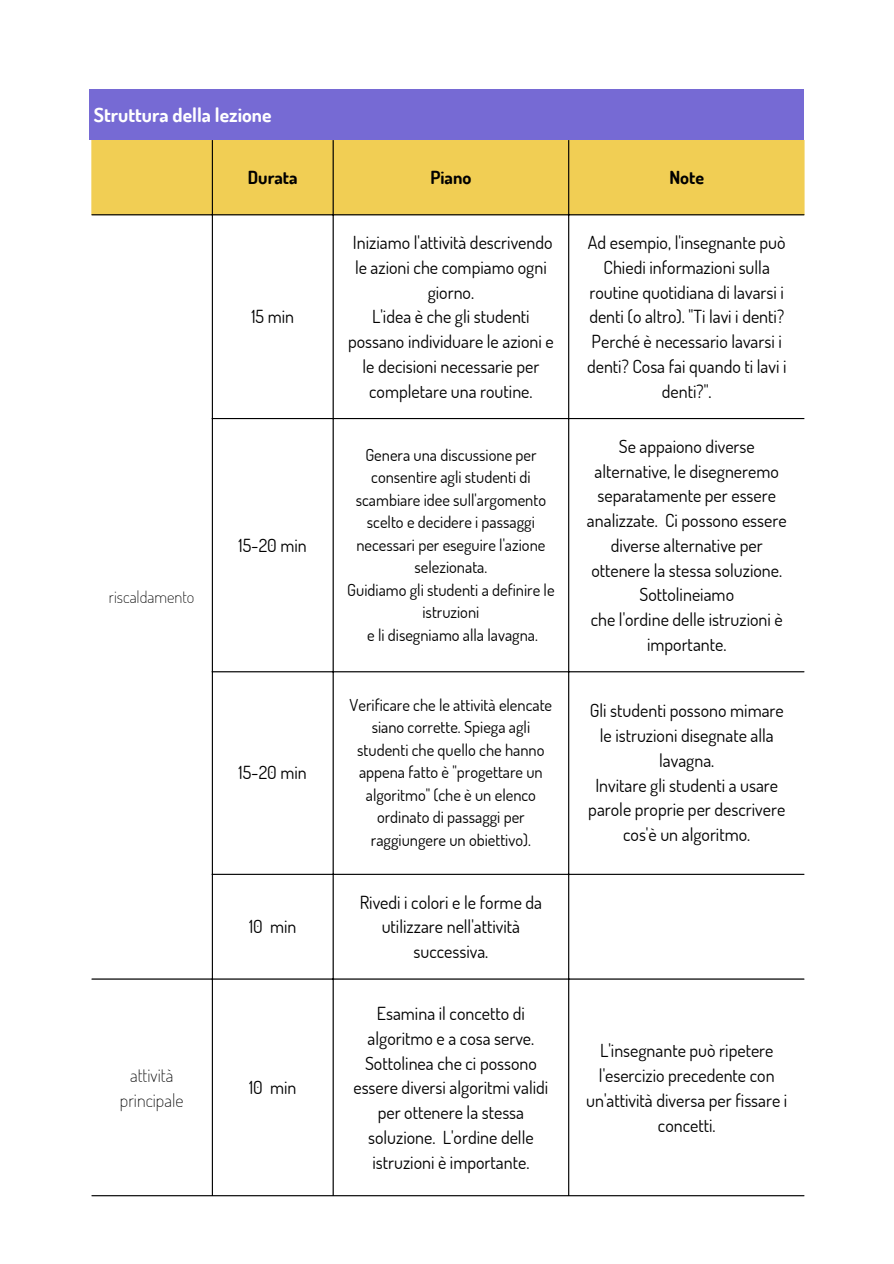
<style>
.page{position:relative;width:894px;height:1264px;background:#fff}
.page>*{position:absolute;margin:0;border:0;box-sizing:border-box;transform-origin:0 0}
.t1{font:700 19.5px "Dosis";color:#fff}
.t2{font:18px/24.8px "Dosis";color:#000;text-align:center}
.t3{font:200 18px/24.8px "Dosis";color:#000;text-align:center}
.t4{font:700 18px "Dosis";color:#000}
.t5{font:16.5px/22.5px "Dosis";color:#000;text-align:center}
.t6{font:200 16.5px "Dosis";color:#000}
</style>
<div class="page">
<div style="left:89px;top:89px;width:715px;height:51px;background:#766ad4"></div>
<div style="left:92px;top:140px;width:712px;height:74px;background:#f1ce54"></div>
<hr style="left:212px;top:140px;width:1px;height:1055px;background:#000">
<hr style="left:332px;top:140px;width:1px;height:1055px;background:#000">
<hr style="left:568px;top:140px;width:1px;height:1055px;background:#000">
<hr style="left:92px;top:214px;width:712px;height:1px;background:#000">
<hr style="left:212px;top:418px;width:592px;height:1px;background:#000">
<hr style="left:212px;top:671px;width:592px;height:1px;background:#000">
<hr style="left:212px;top:873px;width:592px;height:1px;background:#000">
<hr style="left:92px;top:978px;width:712px;height:1px;background:#000">
<hr style="left:92px;top:1195px;width:712px;height:1px;background:#000">
<h1 class="t1" style="left:94px;top:102px;width:179px">Struttura della lezione</h1>
<p class="t4" style="left:248px;top:165px;width:51px">Durata</p>
<p class="t4" style="left:430px;top:165px;width:43px">Piano</p>
<p class="t4" style="left:669px;top:165px;width:36px">Note</p>
<p class="t2" style="left:251px;top:304px;width:44px">15 min</p>
<p class="t6" style="left:109px;top:585px;width:87px">riscaldamento</p>
<p class="t2" style="left:238px;top:532px;width:70px">15-20 min</p>
<p class="t2" style="left:238px;top:759px;width:70px">15-20 min</p>
<p class="t2" style="left:249px;top:913px;width:49px">10 min</p>
<p class="t3" style="left:120px;top:1062px;width:65px">attività principale</p>
<p class="t2" style="left:249px;top:1074px;width:49px">10 min</p>
<p class="t2" style="left:353px;top:230px;width:201px">Iniziamo l'attività descrivendo le azioni che compiamo ogni giorno.</p>
<p class="t2" style="left:348px;top:304px;width:207px">L'idea è che gli studenti possano individuare le azioni e le decisioni necessarie per completare una routine.</p>
<p class="t5" style="left:356px;top:443px;width:192px">Genera una discussione per consentire agli studenti di scambiare idee sull'argomento scelto e decidere i passaggi necessari per eseguire l'azione selezionata.</p>
<p class="t5" style="left:347px;top:578px;width:209px">Guidiamo gli studenti a definire le istruzioni</p>
<p class="t5" style="left:367px;top:623px;width:172px">e li disegniamo alla lavagna.</p>
<p class="t2" style="left:587px;top:230px;width:199px">Ad esempio, l'insegnante può</p>
<p class="t2" style="left:589px;top:254px;width:196px">Chiedi informazioni sulla routine quotidiana di lavarsi i denti (o altro). "Ti lavi i denti?</p>
<p class="t2" style="left:587px;top:329px;width:201px">Perché è necessario lavarsi i denti? Cosa fai quando ti lavi i denti?".</p>
<p class="t2" style="left:586px;top:433px;width:201px">Se appaiono diverse alternative, le disegneremo separatamente per essere analizzate. Ci possono essere diverse alternative per ottenere la stessa soluzione.</p>
<p class="t2" style="left:639px;top:582px;width:96px">Sottolineiamo</p>
<p class="t2" style="left:590px;top:606px;width:193px">che l'ordine delle istruzioni è importante.</p>
<p class="t5" style="left:349px;top:693px;width:204px">Verificare che le attività elencate siano corrette. Spiega agli studenti che quello che hanno appena fatto è "progettare un algoritmo" (che è un elenco ordinato di passaggi per raggiungere un obiettivo).</p>
<p class="t2" style="left:589px;top:698px;width:195px">Gli studenti possono mimare le istruzioni disegnate alla lavagna.</p>
<p class="t2" style="left:588px;top:772px;width:198px">Invitare gli studenti a usare parole proprie per descrivere cos'è un algoritmo.</p>
<p class="t2" style="left:359px;top:889px;width:184px">Rivedi i colori e le forme da utilizzare nell'attività successiva.</p>
<p class="t2" style="left:353px;top:1000px;width:196px">Esamina il concetto di algoritmo e a cosa serve.<br>Sottolinea che ci possono essere diversi algoritmi validi per ottenere la stessa soluzione. L'ordine delle istruzioni è importante.</p>
<p class="t2" style="left:586px;top:1037px;width:202px">L'insegnante può ripetere l'esercizio precedente con un'attività diversa per fissare i concetti.</p>
</div>
